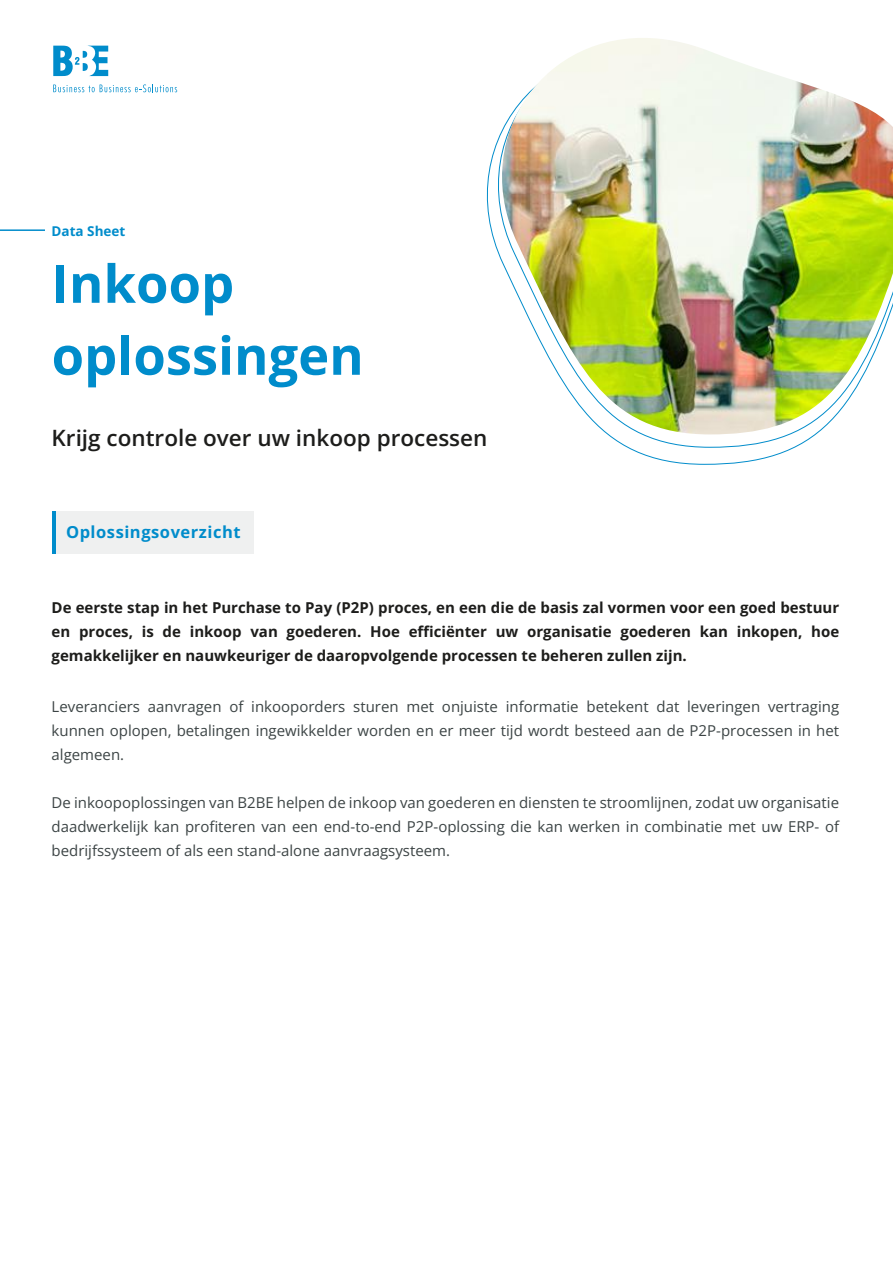
<style>
.page{position:relative;width:893px;height:1263px;background:#fff}
.page>*{position:absolute;margin:0;border:0;box-sizing:border-box;transform-origin:0 0}
.t1{font:700 52.5px/72px "Open Sans";color:#008ccb}
.t2{font:600 22.5px "Open Sans";color:#1d1d1b}
.t3{font:700 16.5px "Open Sans";letter-spacing:.03em;color:#008ccb}
.t4{font:15px/24px "Open Sans";color:#3c4445;text-align:justify}
.t5{font:700 15px/24px "Open Sans";color:#1d1d1b;text-align:justify}
.t6{font:700 13.5px "Open Sans";color:#008ccb}
</style>
<div class="page">
<img style="left:486px;top:38px;width:407px;height:396px">
<svg style="left:53px;top:45px;width:55px;height:31px"></svg>
<svg style="left:53px;top:84px;width:124px;height:8px"></svg>
<hr style="left:0;top:229px;width:45px;height:2px;background:#008ccb">
<div style="left:53px;top:511px;width:201px;height:43px;background:#eff0f0"></div>
<hr style="left:53px;top:511px;width:3px;height:43px;background:#008ccb">
<p class="t6" style="left:52px;top:222px;width:75px">Data Sheet</p>
<h1 class="t1" style="left:52px;top:246px;width:314px">Inkoop oplossingen</h1>
<h2 class="t2" style="left:52px;top:423px;width:437px">Krijg controle over uw inkoop processen</h2>
<p class="t3" style="left:66px;top:521px;width:176px">Oplossingsoverzicht</p>
<p class="t5" style="left:52px;top:595px;width:789px">De eerste stap in het Purchase to Pay (P2P) proces, en een die de basis zal vormen voor een goed bestuur en proces, is de inkoop van goederen. Hoe efficiënter uw organisatie goederen kan inkopen, hoe gemakkelijker en nauwkeuriger de daaropvolgende processen te beheren zullen zijn.</p>
<p class="t4" style="left:52px;top:694px;width:789px">Leveranciers aanvragen of inkooporders sturen met onjuiste informatie betekent dat leveringen vertraging kunnen oplopen, betalingen ingewikkelder worden en er meer tijd wordt besteed aan de P2P-processen in het algemeen.</p>
<p class="t4" style="left:52px;top:790px;width:789px">De inkoopoplossingen van B2BE helpen de inkoop van goederen en diensten te stroomlijnen, zodat uw organisatie daadwerkelijk kan profiteren van een end-to-end P2P-oplossing die kan werken in combinatie met uw ERP- of bedrijfssysteem of als een stand-alone aanvraagsysteem.</p>
</div>
